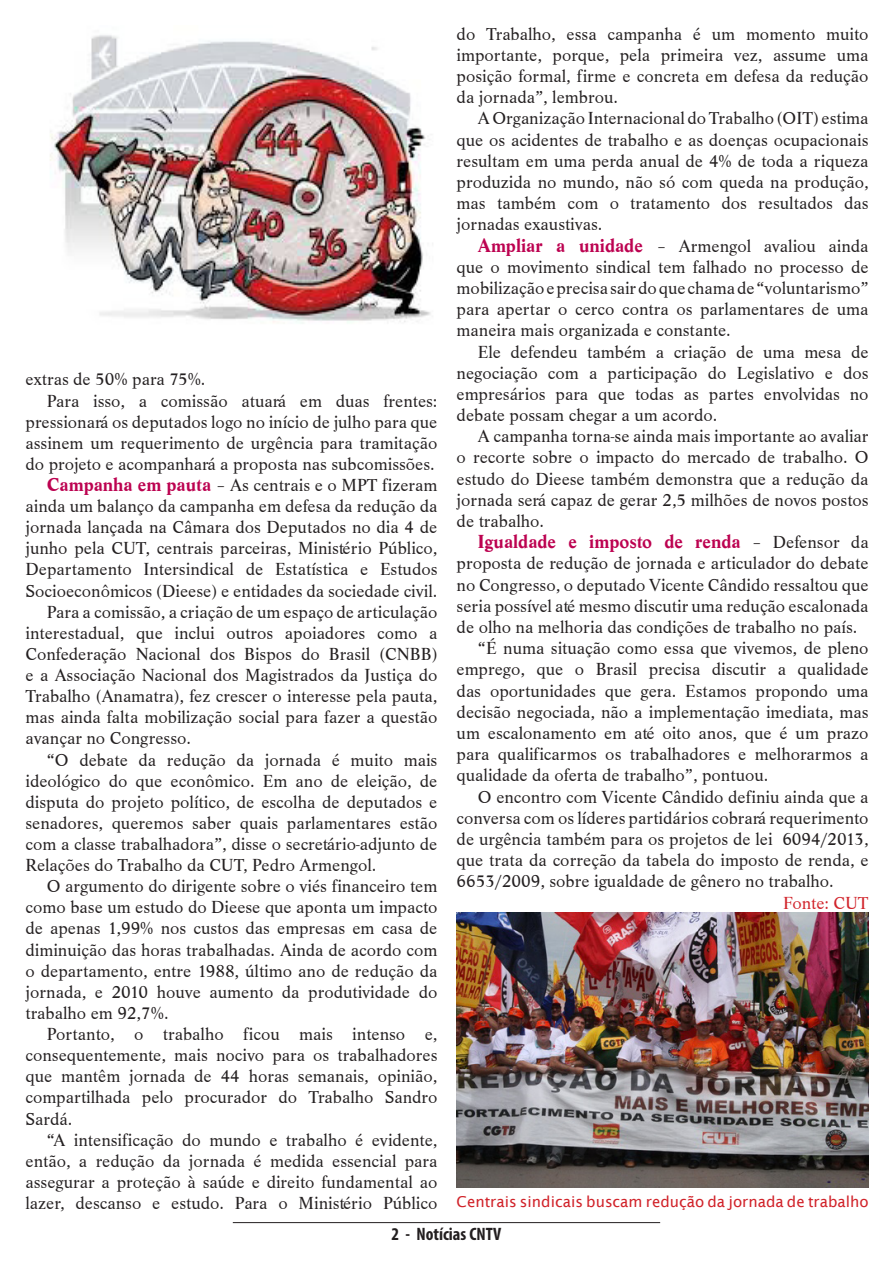
<style>
.page{position:relative;width:893px;height:1263px;background:#fff}
.page>*{position:absolute;margin:0;border:0;box-sizing:border-box;transform-origin:0 0}
.t1{font:700 19.5px "Life T";color:#bc0250}
.t2{font:18px/21.1px "Life T";color:#231f20;text-align:justify}
.t3{font:700 condensed 18px "Myriad Pro";color:#231f20}
.t4{font:18px "Life T";color:#d1232a}
.t5{font:15px "Lucida Sans";color:#d1232a}
.s1{font-weight:700;font-size:19.5px;color:#bc0250}
.s2{font-weight:400;font-size:18px;color:#231f20}
</style>
<div class="page">
<hr style="left:233px;top:1222px;width:427px;height:1px;background:#231f20">
<img style="left:457px;top:912px;width:412px;height:276px">
<img style="left:50px;top:35px;width:381px;height:288px">
<p class="t2" style="left:26px;top:369px;width:181px">extras de 50% para 75%.</p>
<p class="t2" style="left:26px;top:390px;width:413px;text-indent:21px">Para isso, a comissão atuará em duas frentes: pressionará os deputados logo no início de julho para que assinem um requerimento de urgência para tramitação do projeto e acompanhará a proposta nas subcomissões.</p>
<p class="t2" style="left:26px;top:475px;width:413px;text-indent:21px"><span class="s1">Campanha em pauta</span> – As centrais e o MPT fizeram ainda um balanço da campanha em defesa da redução da jornada lançada na Câmara dos Deputados no dia 4 de junho pela CUT, centrais parceiras, Ministério Público, Departamento Intersindical de Estatística e Estudos Socioeconômicos (Dieese) e entidades da sociedade civil.</p>
<p class="t2" style="left:26px;top:601px;width:413px;text-indent:21px">Para a comissão, a criação de um espaço de articulação interestadual, que inclui outros apoiadores como a Confederação Nacional dos Bispos do Brasil (CNBB) e a Associação Nacional dos Magistrados da Justiça do Trabalho (Anamatra), fez crescer o interesse pela pauta, mas ainda falta mobilização social para fazer a questão avançar no Congresso.</p>
<p class="t2" style="left:26px;top:749px;width:413px;text-indent:21px">“O debate da redução da jornada é muito mais ideológico do que econômico. Em ano de eleição, de disputa do projeto político, de escolha de deputados e senadores, queremos saber quais parlamentares estão com a classe trabalhadora”, disse o secretário-adjunto de Relações do Trabalho da CUT, Pedro Armengol.</p>
<p class="t2" style="left:26px;top:876px;width:413px;text-indent:21px">O argumento do dirigente sobre o viés financeiro tem como base um estudo do Dieese que aponta um impacto de apenas 1,99% nos custos das empresas em casa de diminuição das horas trabalhadas. Ainda de acordo com o departamento, entre 1988, último ano de redução da jornada, e 2010 houve aumento da produtividade do trabalho em 92,7%.</p>
<p class="t2" style="left:26px;top:1024px;width:413px;text-indent:21px">Portanto, o trabalho ficou mais intenso e, consequentemente, mais nocivo para os trabalhadores que mantêm jornada de 44 horas semanais, opinião, compartilhada pelo procurador do Trabalho Sandro Sardá.</p>
<p class="t2" style="left:26px;top:1129px;width:413px;text-indent:21px">“A intensificação do mundo e trabalho é evidente, então, a redução da jornada é medida essencial para assegurar a proteção à saúde e direito fundamental ao lazer, descanso e estudo. Para o Ministério Público</p>
<p class="t2" style="left:457px;top:23px;width:413px">do Trabalho, essa campanha é um momento muito importante, porque, pela primeira vez, assume uma posição formal, firme e concreta em defesa da redução da jornada”, lembrou.</p>
<p class="t2" style="left:457px;top:108px;width:413px;text-indent:21px">A Organização Internacional do Trabalho (OIT) estima que os acidentes de trabalho e as doenças ocupacionais resultam em uma perda anual de 4% de toda a riqueza produzida no mundo, não só com queda na produção, mas também com o tratamento dos resultados das jornadas exaustivas.</p>
<p class="t2" style="left:457px;top:235px;width:413px;text-indent:21px"><span class="s1">Ampliar a unidade</span> – Armengol avaliou ainda que o movimento sindical tem falhado no processo de mobilização e precisa sair do que chama de “voluntarismo” para apertar o cerco contra os parlamentares de uma maneira mais organizada e constante.</p>
<p class="t2" style="left:457px;top:341px;width:413px;text-indent:21px">Ele defendeu também a criação de uma mesa de negociação com a participação do Legislativo e dos empresários para que todas as partes envolvidas no debate possam chegar a um acordo.</p>
<p class="t2" style="left:457px;top:426px;width:413px;text-indent:21px">A campanha torna-se ainda mais importante ao avaliar o recorte sobre o impacto do mercado de trabalho. O estudo do Dieese também demonstra que a redução da jornada será capaz de gerar 2,5 milhões de novos postos de trabalho.</p>
<p class="t1" style="left:478px;top:531px;width:392px">Igualdade e imposto de renda <span class="s2">– Defensor da</span></p>
<p class="t2" style="left:457px;top:553px;width:413px">proposta de redução de jornada e articulador do debate no Congresso, o deputado Vicente Cândido ressaltou que seria possível até mesmo discutir uma redução escalonada de olho na melhoria das condições de trabalho no país.</p>
<p class="t2" style="left:457px;top:638px;width:413px;text-indent:21px">“É numa situação como essa que vivemos, de pleno emprego, que o Brasil precisa discutir a qualidade das oportunidades que gera. Estamos propondo uma decisão negociada, não a implementação imediata, mas um escalonamento em até oito anos, que é um prazo para qualificarmos os trabalhadores e melhorarmos a qualidade da oferta de trabalho”, pontuou.</p>
<p class="t2" style="left:457px;top:786px;width:413px;text-indent:21px">O encontro com Vicente Cândido definiu ainda que a conversa com os líderes partidários cobrará requerimento de urgência também para os projetos de lei 6094/2013, que trata da correção da tabela do imposto de renda, e 6653/2009, sobre igualdade de gênero no trabalho.</p>
<p class="t4" style="left:783px;top:892px;width:87px">Fonte: CUT</p>
<p class="t5" style="left:457px;top:1193px;width:413px">Centrais sindicais buscam redução da jornada de trabalho</p>
<p class="t3" style="left:392px;top:1223px;width:111px">2 - Notícias CNTV</p>
</div>
